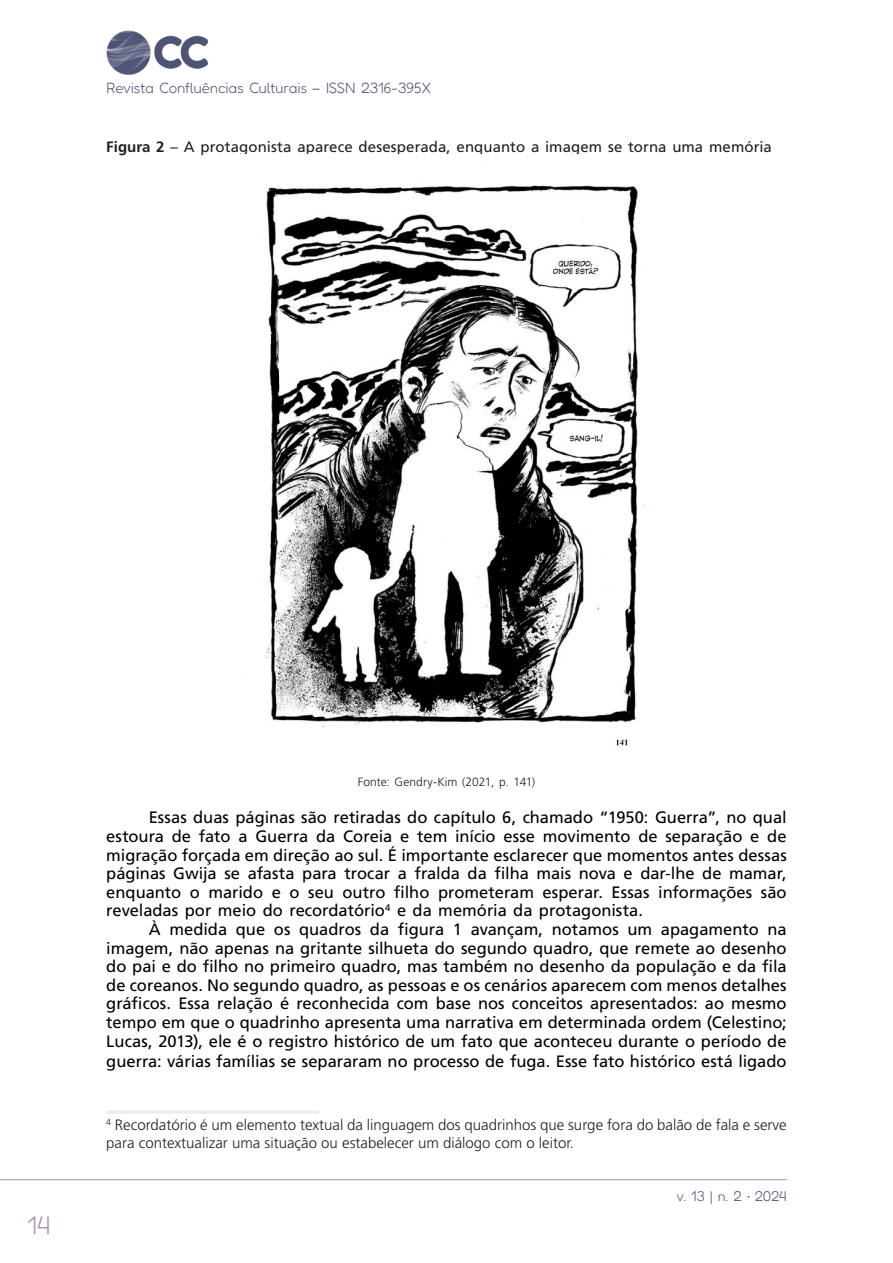
<style>
.page{position:relative;width:893px;height:1263px;background:#fff}
.page>*{position:absolute;margin:0;border:0;box-sizing:border-box;transform-origin:0 0}
.t1{font:300 25.5px "Fredoka";color:#a492ba}
.corpo_de_texto{font:16.5px/18.8px "Frutiger LT Std";color:#000;text-align:justify}
.nota_rodape{font:300 15px/18px "Frutiger LT Std";color:#231f20}
._05_legenda_em_cima{font:15px "Frutiger LT Std";letter-spacing:.005em;color:#231f20}
.t2{font:300 15px "Fredoka";letter-spacing:-.02em;color:#4e5476}
.t3{font:300 14.25px "Fredoka";letter-spacing:-.03em;color:#4e5476}
._06_fonte_em_baixo{font:300 12px "Frutiger LT Std";letter-spacing:.005em;color:#231f20}
.s1{font-weight:700}
</style>
<div class="page">
<hr style="left:0;top:1179px;width:787px;height:1px;background:#a492ba">
<img style="left:106px;top:30px;width:103px;height:45px">
<img style="left:244px;top:185px;width:402px;height:561px">
<hr style="left:106px;top:1111px;width:213px;height:3px;background:#ede9f1">
<p class="t2" style="left:106px;top:79px;width:327px">Revista Confluências Culturais – ISSN 2316-395X</p>
<p class="_05_legenda_em_cima" style="left:106px;top:138px;width:667px"><span class="s1">Figura 2</span> – A protagonista aparece desesperada, enquanto a imagem se torna uma memória</p>
<h1 class="t1" style="left:27px;top:1210px;width:25px">14</h1>
<p class="_06_fonte_em_baixo" style="left:358px;top:775px;width:179px">Fonte: Gendry-Kim (2021, p. 141)</p>
<p class="corpo_de_texto" style="left:106px;top:808px;width:682px;text-indent:43px">Essas duas páginas são retiradas do capítulo 6, chamado “1950: Guerra”, no qual estoura de fato a Guerra da Coreia e tem início esse movimento de separação e de migração forçada em direção ao sul. É importante esclarecer que momentos antes dessas páginas Gwija se afasta para trocar a fralda da filha mais nova e dar-lhe de mamar, enquanto o marido e o seu outro filho prometeram esperar. Essas informações são reveladas por meio do recordatório<sup>4</sup> e da memória da protagonista.</p>
<p class="corpo_de_texto" style="left:106px;top:920px;width:682px;text-indent:43px">À medida que os quadros da figura 1 avançam, notamos um apagamento na imagem, não apenas na gritante silhueta do segundo quadro, que remete ao desenho do pai e do filho no primeiro quadro, mas também no desenho da população e da fila de coreanos. No segundo quadro, as pessoas e os cenários aparecem com menos detalhes gráficos. Essa relação é reconhecida com base nos conceitos apresentados: ao mesmo tempo em que o quadrinho apresenta uma narrativa em determinada ordem (Celestino; Lucas, 2013), ele é o registro histórico de um fato que aconteceu durante o período de guerra: várias famílias se separaram no processo de fuga. Esse fato histórico está ligado</p>
<p class="nota_rodape" style="left:106px;top:1116px;width:682px"><sup>4</sup> Recordatório é um elemento textual da linguagem dos quadrinhos que surge fora do balão de fala e serve para contextualizar uma situação ou estabelecer um diálogo com o leitor.</p>
<p class="t3" style="left:677px;top:1187px;width:112px">v. 13 | n. 2 • 2024</p>
</div>
